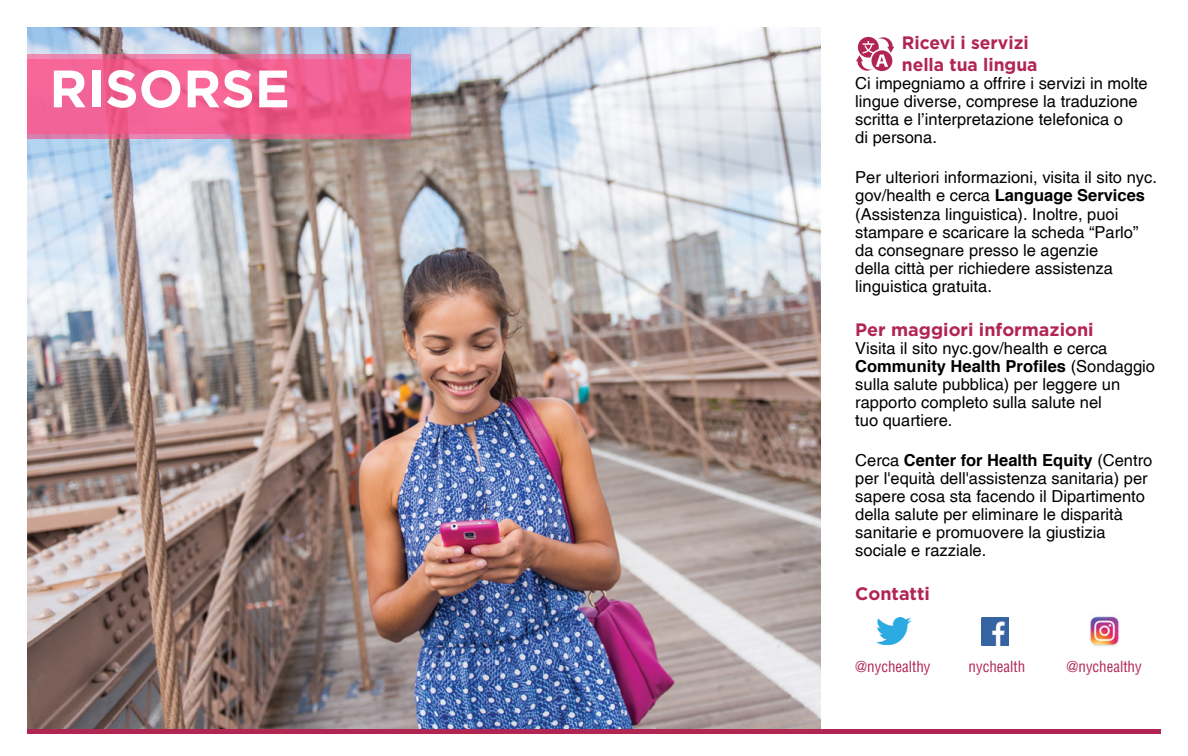
<style>
.page{position:relative;width:1188px;height:756px;background:#fff}
.page>*{position:absolute;margin:0;border:0;box-sizing:border-box;transform-origin:0 0}
.t1{font:700 52.5px "Gotham";color:#fff}
.t2{font:700 18px/21.6px "Gotham";color:#b12553}
.t3{font:16.5px/18px "Helvetica";color:#000}
.t4{font:condensed 15px "Helvetica";color:#b12553}
.s1{font-weight:700}
</style>
<div class="page">
<img style="left:27px;top:27px;width:794px;height:702px">
<img style="left:876px;top:617px;width:34px;height:28px">
<img style="left:1090px;top:616px;width:29px;height:31px">
<img style="left:981px;top:618px;width:27px;height:27px">
<svg style="left:27px;top:54px;width:383px;height:5px;background:#e17ba3"></svg>
<svg style="left:27px;top:59px;width:383px;height:80px;background:#ef6090"></svg>
<div style="left:27px;top:729px;width:1134px;height:5px;background:#b12553"></div>
<svg style="left:856px;top:37px;width:38px;height:34px"></svg>
<h1 class="t1" style="left:49px;top:58px;width:242px">RISORSE</h1>
<p class="t2" style="left:902px;top:32px;width:137px">Ricevi i servizi nella tua lingua</p>
<p class="t3" style="left:855px;top:74px;width:294px">Ci impegniamo a offrire i servizi in molte lingue diverse, comprese la traduzione scritta e l’interpretazione telefonica o<br>di persona.</p>
<p class="t3" style="left:855px;top:169px;width:303px">Per ulteriori informazioni, visita il sito nyc. gov/health e cerca <span class="s1">Language Services </span>(Assistenza linguistica). Inoltre, puoi stampare e scaricare la scheda “Parlo” da consegnare presso le agenzie<br>della città per richiedere assistenza linguistica gratuita.</p>
<p class="t2" style="left:855px;top:318px;width:240px">Per maggiori informazioni</p>
<p class="t3" style="left:855px;top:339px;width:301px">Visita il sito nyc.gov/health e cerca <span class="s1">Community Health Profiles</span> (Sondaggio sulla salute pubblica) per leggere un rapporto completo sulla salute nel<br>tuo quartiere.</p>
<p class="t3" style="left:855px;top:451px;width:299px">Cerca <span class="s1">Center for Health Equity</span> (Centro per l'equità dell'assistenza sanitaria) per sapere cosa sta facendo il Dipartimento della salute per eliminare le disparità sanitarie e promuovere la giustizia sociale e razziale.</p>
<p class="t2" style="left:855px;top:583px;width:76px">Contatti</p>
<p class="t4" style="left:855px;top:657px;width:77px">@nychealthy</p>
<p class="t4" style="left:969px;top:657px;width:58px">nychealth</p>
<p class="t4" style="left:1066px;top:657px;width:77px">@nychealthy</p>
</div>
